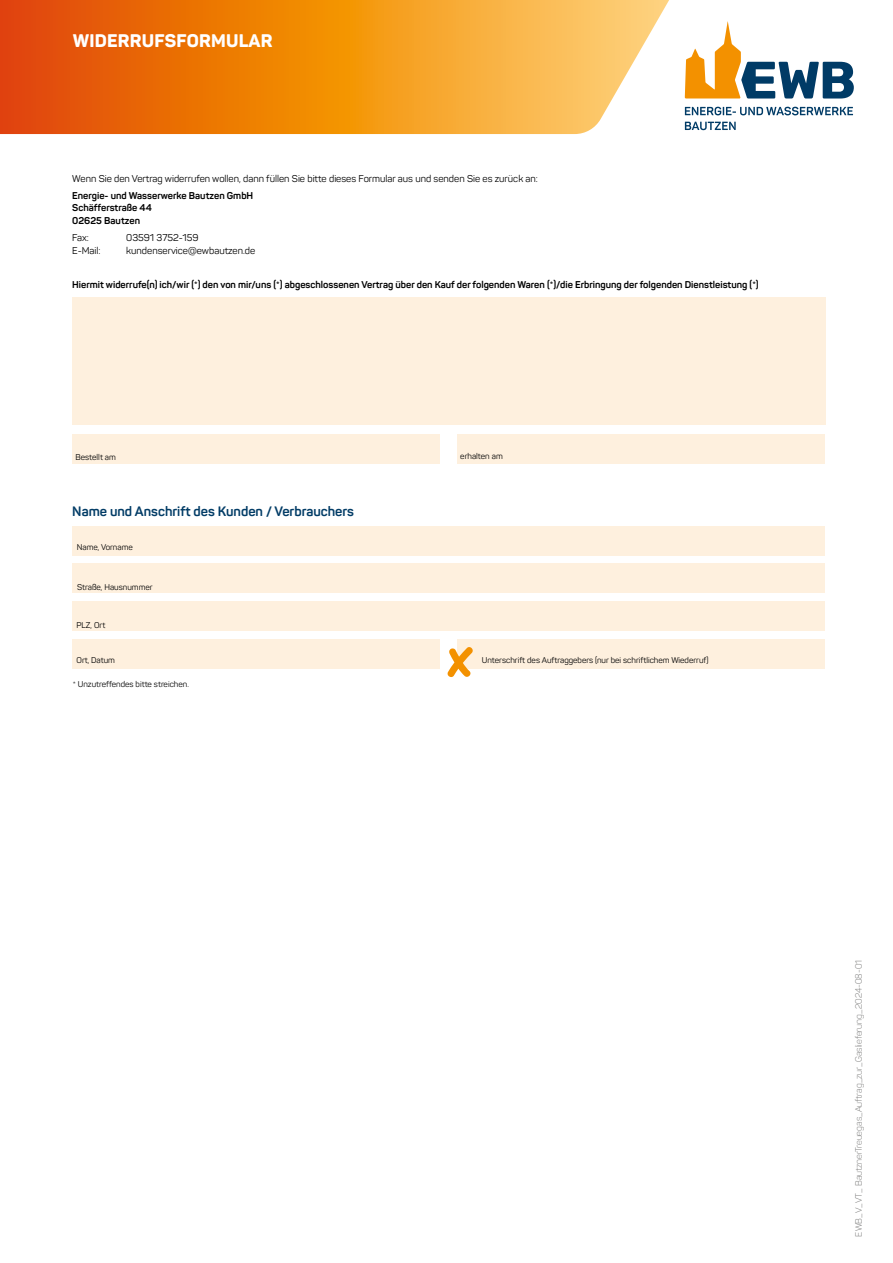
<style>
.page{position:relative;width:893px;height:1263px;background:#fff}
.page>*{position:absolute;margin:0;border:0;box-sizing:border-box;transform-origin:0 0}
.t1{font:800 18px "Panton";letter-spacing:.01em;color:#fff}
.t2{font:700 13.5px "Panton";color:#023c66}
.t3{font:700 9.75px/12.8px "Panton";color:#000}
.t4{font:9.75px "Panton";color:#000}
.t5{font:300 9px "Panton";color:#6f6f6e}
.t6{font:8.25px "Panton";color:#000}
</style>
<div class="page">
<svg style="left:685px;top:122px;width:51px;height:8px"></svg>
<svg style="left:685px;top:107px;width:168px;height:8px"></svg>
<svg style="left:685px;top:21px;width:169px;height:78px"></svg>
<svg style="left:0;top:0;width:669px;height:134px;background:#f1922c"></svg>
<div style="left:72px;top:639px;width:368px;height:29px;background:#fef0de"></div>
<div style="left:457px;top:639px;width:368px;height:29px;background:#fef0de"></div>
<svg style="left:447px;top:647px;width:28px;height:30px"></svg>
<div style="left:72px;top:564px;width:753px;height:29px;background:#fef0de"></div>
<div style="left:72px;top:601px;width:753px;height:29px;background:#fef0de"></div>
<div style="left:73px;top:526px;width:752px;height:30px;background:#fef0de"></div>
<div style="left:72px;top:434px;width:368px;height:30px;background:#fef0de"></div>
<div style="left:457px;top:434px;width:368px;height:30px;background:#fef0de"></div>
<div style="left:72px;top:297px;width:754px;height:128px;background:#fef0de"></div>
<h1 class="t1" style="left:73px;top:30px;width:201px">WIDERRUFSFORMULAR</h1>
<p class="t4" style="left:72px;top:172px;width:467px">Wenn Sie den Vertrag widerrufen wollen, dann füllen Sie bitte dieses Formular aus und senden Sie es zurück an:</p>
<p class="t3" style="left:72px;top:189px;width:182px">Energie- und Wasserwerke Bautzen GmbH<br>Schäfferstraße 44<br>02625 Bautzen</p>
<p class="t4" style="left:72px;top:232px;width:18px">Fax:</p>
<p class="t4" style="left:126px;top:232px;width:74px">03591 3752-159</p>
<p class="t4" style="left:72px;top:244px;width:30px">E-Mail:</p>
<p class="t4" style="left:126px;top:244px;width:131px">kundenservice@ewbautzen.de</p>
<p class="t3" style="left:72px;top:278px;width:688px">Hiermit widerrufe(n) ich/wir (*) den von mir/uns (*) abgeschlossenen Vertrag über den Kauf der folgenden Waren (*)/die Erbringung der folgenden Dienstleistung (*)</p>
<p class="t6" style="left:75px;top:452px;width:42px">Bestellt am</p>
<p class="t6" style="left:460px;top:451px;width:44px">erhalten am</p>
<h2 class="t2" style="left:72px;top:502px;width:283px">Name und Anschrift des Kunden / Verbrauchers</h2>
<p class="t6" style="left:77px;top:542px;width:57px">Name, Vorname</p>
<p class="t6" style="left:77px;top:582px;width:77px">Straße, Hausnummer</p>
<p class="t6" style="left:77px;top:620px;width:30px">PLZ, Ort</p>
<p class="t6" style="left:77px;top:655px;width:40px">Ort, Datum</p>
<p class="t6" style="left:482px;top:655px;width:228px">Unterschrift des Auftraggebers (nur bei schriftlichem Wiederruf)</p>
<p class="t6" style="left:73px;top:679px;width:118px">* Unzutreffendes bitte streichen.</p>
<p class="t5" style="left:853px;top:1236px;width:278px;rotate:-90deg">EWB_V_VT_ BautznerTreuegas_Auftrag_zur_Gaslieferung_2024-08-01</p>
</div>
